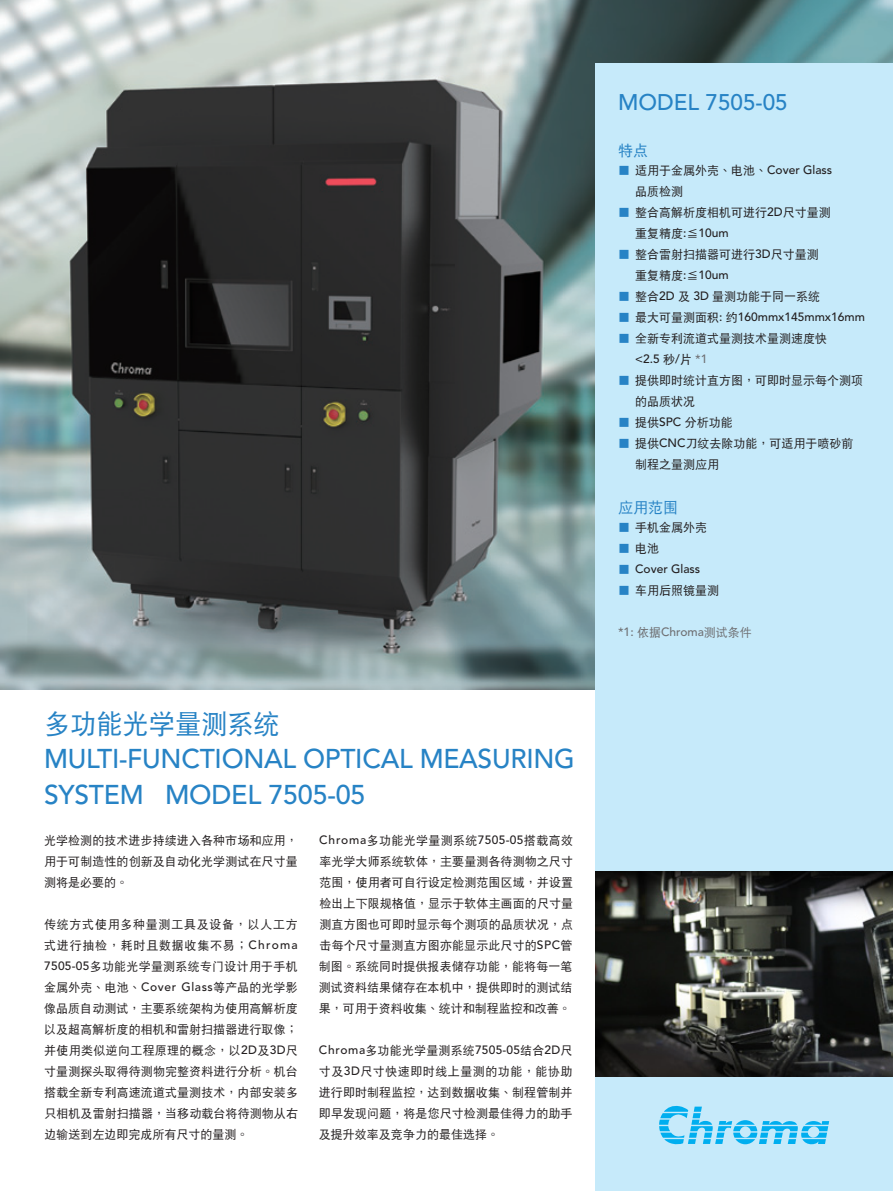
<style>
.page{position:relative;width:893px;height:1191px;background:#fff}
.page>*{position:absolute;margin:0;border:0;box-sizing:border-box;transform-origin:0 0}
.t1{font:500 27px/36px "Avenir";letter-spacing:-.01em;color:#2783c5}
.t2{font:27px "DF Hei W5 GB5";letter-spacing:-.01em;color:#2783c5}
.t3{font:500 22.5px "Avenir";color:#2783c5}
.t4{font:15px "DF Hei W5 GB5";color:#2783c5}
.t5{font:12px/21px "DF Hei W5 GB5";color:#231f20}
.t6{font:500 12px "Avenir";color:#231f20}
.t7{font:500 12px "Avenir";letter-spacing:.025em;color:#231f20}
.t8{font:500 12px "Avenir";letter-spacing:.05em;color:#231f20}
.t9{font:500 12px "Avenir";color:#6f7073}
.s1{font-family:"Avenir";font-weight:500}
.s2{font-family:"DF Hei W5 GB5";font-weight:400}
.s3{color:#2783c5}
.s4{font-family:"DF Hei W5 GB5";font-weight:400;color:#2783c5}
.s5{color:#6f7073}
</style>
<div class="page">
<img style="left:0;top:0;width:893px;height:689px">
<div style="left:595px;top:64px;width:298px;height:1127px;background:#c6eafa"></div>
<svg style="left:659px;top:1105px;width:170px;height:39px"></svg>
<img style="left:595px;top:872px;width:298px;height:204px">
<h1 class="t2" style="left:44px;top:710px;width:238px">多功能光學量測系統</h1>
<h1 class="t1" style="left:44px;top:741px;width:532px">MULTI-FUNCTIONAL OPTICAL MEASURING<br>SYSTEM MODEL 7505-05</h1>
<p class="t5" style="left:44px;top:830px;width:255px;text-align:justify">光學檢測的技術進步持續進入各種市場和應用，用於可製造性的創新及自動化光學測試在尺寸量測將是必要的。</p>
<p class="t5" style="left:44px;top:914px;width:255px;text-align:justify">傳統方式使用多種量測工具及設備，以人工方式進行抽檢，耗時且數據收集不易；<span class="s1">Chroma 7505-05</span>多功能光學量測系統專門設計用於手機金屬外殼、電池、<span class="s1">Cover Glass</span>等產品的光學影像品質自動測試，主要系統架構為使用高解析度以及超高解析度的相機和雷射掃描器進行取像；並使用類似逆向工程原理的概念，以<span class="s1">2D</span>及<span class="s1">3D</span>尺寸量測探頭取得待測物完整資料進行分析。機台搭載全新專利高速流道式量測技術，內部安裝多隻相機及雷射掃描器，當移動載台將待測物從右邊輸送到左邊即完成所有尺寸的量測。</p>
<p class="t8" style="left:319px;top:833px;width:255px">Chroma<span class="s2">多功能光學量測系統</span>7505-05<span class="s2">搭載高效</span></p>
<p class="t5" style="left:319px;top:851px;width:256px;text-align:justify">率光學大師系統軟體，主要量測各待測物之尺寸範圍，使用者可自行設定檢測範圍區域，並設置檢出上下限規格值，顯示於軟體主畫面的尺寸量測直方圖也可即時顯示每個測項的品質狀況，點擊每個尺寸量測直方圖亦能顯示此尺寸的<span class="s1">SPC</span>管制圖。系統同時提供報表儲存功能，能將每一筆測試資料結果儲存在本機中，提供即時的測試結果，可用於資料收集、統計和製程監控和改善。</p>
<p class="t7" style="left:319px;top:1043px;width:255px">Chroma<span class="s2">多功能光學量測系統</span>7505-05<span class="s2">結合</span>2D<span class="s2">尺</span></p>
<p class="t5" style="left:319px;top:1061px;width:255px;text-align:justify">寸及<span class="s1">3D</span>尺寸快速即時線上量測的功能，能協助進行即時製程監控，達到數據收集、製程管制並即早發現問題，將是您尺寸檢測最佳得力的助手及提升效率及競爭力的最佳選擇。</p>
<h2 class="t3" style="left:618px;top:89px;width:171px">MODEL 7505-05</h2>
<p class="t4" style="left:618px;top:143px;width:31px">特點</p>
<p class="t5" style="left:635px;top:160px;width:199px;text-indent:-17px"><span class="s3">■</span> 適用於金屬外殼、電池、<span class="s1">Cover Glass</span>品質檢測</p>
<p class="t5" style="left:635px;top:202px;width:197px;text-indent:-17px"><span class="s3">■</span> 整合高解析度相機可進行<span class="s1">2D</span>尺寸量測重覆精度<span class="s1">:</span>≦<span class="s1">10um</span></p>
<p class="t5" style="left:635px;top:244px;width:185px;text-indent:-17px"><span class="s3">■</span> 整合雷射掃描器可進行<span class="s1">3D</span>尺寸量測重覆精度<span class="s1">:</span>≦<span class="s1">10um</span></p>
<p class="t5" style="left:618px;top:286px;width:204px"><span class="s3">■</span> 整合<span class="s1">2D</span> 及 <span class="s1">3D</span> 量測功能於同一系統</p>
<p class="t6" style="left:618px;top:310px;width:248px"><span class="s4">■</span> <span class="s2">最大可量測面積</span>: <span class="s2">約</span>160mmx145mmx16mm</p>
<p class="t5" style="left:618px;top:328px;width:211px"><span class="s3">■</span> 全新專利流道式量測技術量測速度快</p>
<p class="t6" style="left:635px;top:352px;width:74px">&lt;2.5 <span class="s2">秒</span>/<span class="s2">片</span> <span class="s5">*1</span></p>
<p class="t5" style="left:635px;top:370px;width:229px;text-indent:-17px"><span class="s3">■</span> 提供即時統計直方圖，可即時顯示每個測項的品質狀況</p>
<p class="t5" style="left:618px;top:412px;width:116px"><span class="s3">■</span> 提供<span class="s1">SPC</span> 分析功能</p>
<p class="t5" style="left:635px;top:433px;width:220px;text-indent:-17px"><span class="s3">■</span> 提供<span class="s1">CNC</span>刀紋去除功能，可適用於噴砂前製程之量測應用</p>
<p class="t4" style="left:618px;top:500px;width:61px">應用範圍</p>
<p class="t5" style="left:618px;top:517px;width:91px"><span class="s3">■</span> 手機金屬外殼</p>
<p class="t5" style="left:618px;top:538px;width:43px"><span class="s3">■</span> 電池</p>
<p class="t6" style="left:618px;top:562px;width:84px"><span class="s4">■</span> Cover Glass</p>
<p class="t5" style="left:618px;top:580px;width:103px"><span class="s3">■</span> 車用後照鏡量測</p>
<p class="t9" style="left:618px;top:625px;width:135px">*1: <span class="s2">依據</span>Chroma<span class="s2">測試條件</span></p>
</div>
